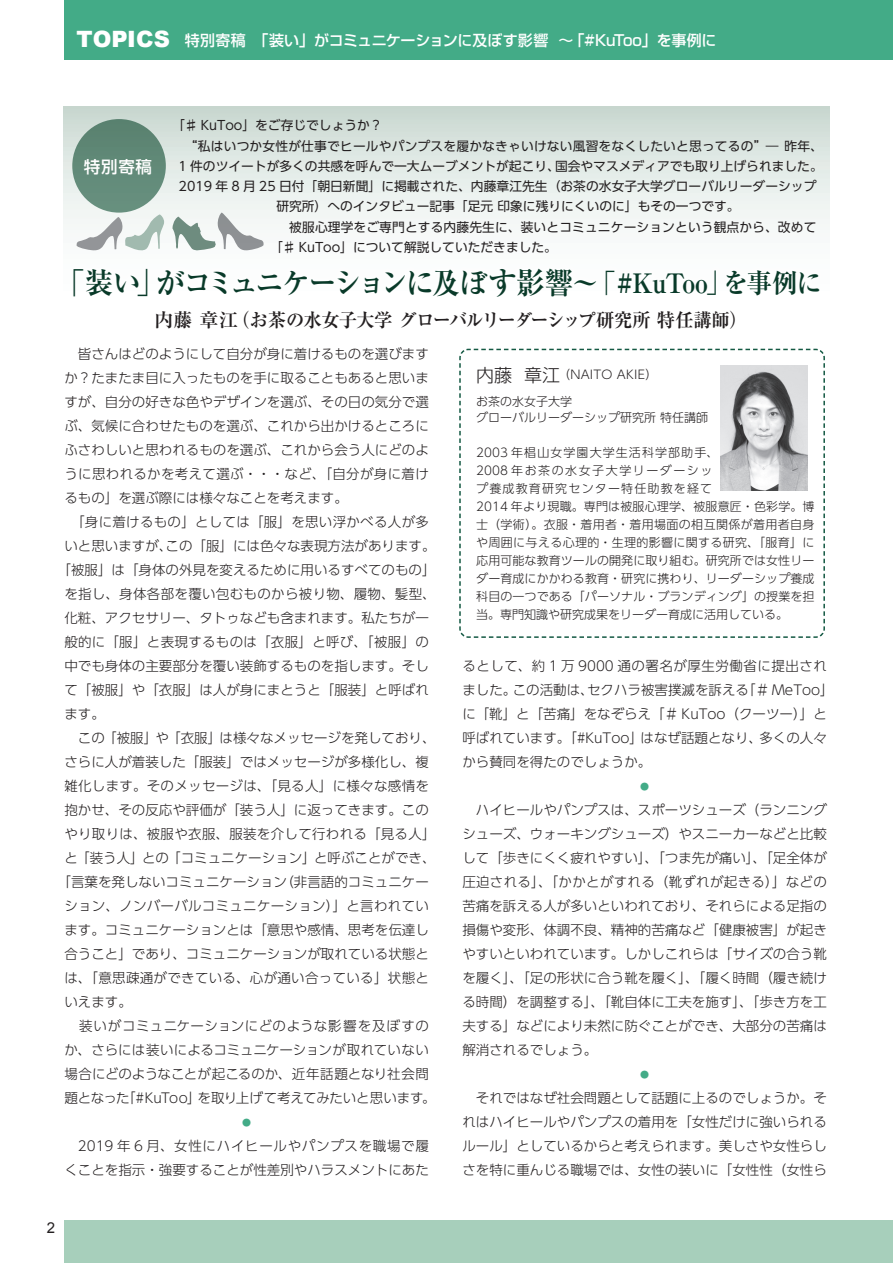
<style>
.page{position:relative;width:893px;height:1263px;background:#fff}
.page>*{position:absolute;margin:0;border:0;box-sizing:border-box;transform-origin:0 0}
.t1{font:700 30px "Ryumin Pro";letter-spacing:-.08em;color:#093a29;scale:.95 1}
.t2{font:700 18.9px "Ryumin Pro";letter-spacing:-.045em;color:#231f20}
.t3{font:500 16.5px "UD Shin Go NT Pro";color:#fff}
.t4{font:500 15px "Shin Go Pro";letter-spacing:-.015em;color:#fff}
.t5{font:15px "Arial";color:#231f20}
.body{font:300 13.5px/24px "UD Shin Go Pro";color:#231f20;text-align:justify}
.body-2{font:300 13.5px "UD Shin Go Pro";letter-spacing:.02em;color:#231f20}
.body-3{font:300 13.5px "UD Shin Go Pro";letter-spacing:.025em;color:#231f20}
.column{font:12.75px/20.2px "UD Shin Go Pro";letter-spacing:.005em;color:#231f20}
.P2_speaker{font:300 12px/18px "UD Shin Go Pro";letter-spacing:.005em;color:#231f20}
.pochi{font:300 9px "UD Shin Go Pro";color:#43ab87}
.s1{font-family:"Arial";font-weight:900;font-size:22.5px}
.s2{font-size:26.85px}
.s3{font-size:18px}
</style>
<div class="page">
<div style="left:64px;top:0;width:829px;height:60px;background:#43ab87"></div>
<div style="left:64px;top:1220px;width:829px;height:43px;background:#a7cfbb"></div>
<svg style="left:64px;top:106px;width:765px;height:118px"></svg>
<svg style="left:459px;top:348px;width:366px;height:290px"></svg>
<img style="left:721px;top:366px;width:86px;height:124px">
<div style="left:72px;top:119px;width:94px;height:94px;background:#628a78;border-radius:50%"></div>
<svg style="left:172px;top:213px;width:93px;height:38px"></svg>
<svg style="left:75px;top:214px;width:89px;height:37px"></svg>
<p class="t4" style="left:77px;top:28px;width:642px"><span class="s1">TOPICS</span> 特別寄稿　「装い」がコミュニケーションに及ぼす影響 ～「#KuToo」を事例に</p>
<p class="t3" style="left:84px;top:153px;width:70px">特別寄稿</p>
<p class="column" style="left:172px;top:115px;width:212px">「♯ KuToo」をご存じでしょうか？</p>
<p class="column" style="left:179px;top:135px;width:646px">　“私はいつか女性が仕事でヒールやパンプスを履かなきゃいけない風習をなくしたいと思ってるの”― 昨年、</p>
<p class="column" style="left:179px;top:155px;width:646px">1 件のツイートが多くの共感を呼んで一大ムーブメントが起こり、国会やマスメディアでも取り上げられました。</p>
<p class="column" style="left:179px;top:176px;width:639px">2019 年 8 月 25 日付「朝日新聞」に掲載された、内藤章江先生（お茶の水女子大学グローバルリーダーシップ</p>
<p class="column" style="left:276px;top:196px;width:465px">研究所）へのインタビュー記事「足元 印象に残りにくいのに」もその一つです。</p>
<p class="column" style="left:270px;top:216px;width:548px;text-indent:6px">　被服心理学をご専門とする内藤先生に、装いとコミュニケーションという観点から、改めて「♯ KuToo」について解説していただきました。</p>
<p class="t1" style="left:57px;top:259px;width:807px">「装い」がコミュニケーションに及ぼす影響<span class="s2">～「#KuToo」を事例に</span></p>
<p class="t2" style="left:155px;top:305px;width:595px">内藤 章江（お茶の水女子大学 グローバルリーダーシップ研究所 特任講師）</p>
<p class="body" style="left:64px;top:341px;width:366px">　皆さんはどのようにして自分が身に着けるものを選びますか？たまたま目に入ったものを手に取ることもあると思いますが、自分の好きな色やデザインを選ぶ、その日の気分で選ぶ、気候に合わせたものを選ぶ、これから出かけるところにふさわしいと思われるものを選ぶ、これから会う人にどのように思われるかを考えて選ぶ・・・など、「自分が身に着けるもの」を選ぶ際には様々なことを考えます。</p>
<p class="body-2" style="left:64px;top:511px;width:366px">　「身に着けるもの」としては「服」を思い浮かべる人が多</p>
<p class="body" style="left:64px;top:533px;width:373px">いと思いますが、この「服」には色々な表現方法があります。</p>
<p class="body" style="left:58px;top:557px;width:379px">「被服」は「身体の外見を変えるために用いるすべてのもの」</p>
<p class="body-3" style="left:64px;top:583px;width:373px">を指し、身体各部を覆い包むものから被り物、履物、髪型、</p>
<p class="body" style="left:64px;top:605px;width:366px">化粧、アクセサリー、タトゥなども含まれます。私たちが一</p>
<p class="body-3" style="left:64px;top:631px;width:366px">般的に「服」と表現するものは「衣服」と呼び、「被服」の</p>
<p class="body" style="left:64px;top:653px;width:366px">中でも身体の主要部分を覆い装飾するものを指します。そし</p>
<p class="body" style="left:64px;top:677px;width:366px">て「被服」や「衣服」は人が身にまとうと「服装」と呼ばれ</p>
<p class="body" style="left:64px;top:701px;width:42px">ます。</p>
<p class="body" style="left:64px;top:725px;width:373px">　この「被服」や「衣服」は様々なメッセージを発しており、</p>
<p class="body" style="left:64px;top:749px;width:366px">さらに人が着装した「服装」ではメッセージが多様化し、複</p>
<p class="body-2" style="left:64px;top:775px;width:366px">雑化します。そのメッセージは、「見る人」に様々な感情を</p>
<p class="body" style="left:64px;top:797px;width:366px">抱かせ、その反応や評価が「装う人」に返ってきます。この</p>
<p class="body-2" style="left:64px;top:823px;width:373px">やり取りは、被服や衣服、服装を介して行われる「見る人」</p>
<p class="body" style="left:64px;top:845px;width:373px">と「装う人」との「コミュニケーション」と呼ぶことができ、</p>
<p class="body" style="left:58px;top:869px;width:373px">「言葉を発しないコミュニケーション（非言語的コミュニケー</p>
<p class="body-2" style="left:64px;top:895px;width:366px">ション、ノンバーバルコミュニケーション）」と言われてい</p>
<p class="body" style="left:64px;top:917px;width:366px">ます。コミュニケーションとは「意思や感情、思考を伝達し</p>
<p class="body" style="left:64px;top:941px;width:366px">合うこと」であり、コミュニケーションが取れている状態と</p>
<p class="body-2" style="left:64px;top:967px;width:366px">は、「意思疎通ができている、心が通い合っている」状態と</p>
<p class="body" style="left:64px;top:989px;width:69px">いえます。</p>
<p class="body" style="left:64px;top:1013px;width:373px;text-align:left">　装いがコミュニケーションにどのような影響を及ぼすのか、さらには装いによるコミュニケーションが取れていない場合にどのようなことが起こるのか、近年話題となり社会問題となった「#KuToo」を取り上げて考えてみたいと思います。</p>
<p class="pochi" style="left:242px;top:1115px;width:10px">●</p>
<p class="body" style="left:64px;top:1133px;width:366px">　2019 年 6 月、女性にハイヒールやパンプスを職場で履くことを指示・強要することが性差別やハラスメントにあた</p>
<p class="P2_speaker" style="left:476px;top:365px;width:183px"><span class="s3">内藤 章江</span> （NAITO AKIE）</p>
<p class="P2_speaker" style="left:476px;top:392px;width:97px">お茶の水女子大学</p>
<p class="P2_speaker" style="left:476px;top:408px;width:233px">グローバルリーダーシップ研究所 特任講師</p>
<p class="P2_speaker" style="left:476px;top:443px;width:340px">2003 年椙山女学園大学生活科学部助手、<br>2008 年お茶の水女子大学リーダーシッ<br>プ養成教育研究センター特任助教を経て<br>2014 年より現職。専門は被服心理学、被服意匠・色彩学。博士（学術）。衣服・着用者・着用場面の相互関係が着用者自身や周囲に与える心理的・生理的影響に関する研究、「服育」に応用可能な教育ツールの開発に取り組む。研究所では女性リーダー育成にかかわる教育・研究に携わり、リーダーシップ養成科目の一つである「パーソナル・ブランディング」の授業を担当。専門知識や研究成果をリーダー育成に活用している。</p>
<p class="body" style="left:462px;top:653px;width:373px;text-align:left">るとして、約 1 万 9000 通の署名が厚生労働省に提出されました。この活動は、セクハラ被害撲滅を訴える「＃ MeToo」に「靴」と「苦痛」をなぞらえ「＃ KuToo（クーツー）」と呼ばれています。「#KuToo」はなぜ話題となり、多くの人々から賛同を得たのでしょうか。</p>
<p class="pochi" style="left:640px;top:779px;width:10px">●</p>
<p class="body" style="left:462px;top:797px;width:366px">　ハイヒールやパンプスは、スポーツシューズ（ランニングシューズ、ウォーキングシューズ）やスニーカーなどと比較して「歩きにくく疲れやすい」、「つま先が痛い」、「足全体が圧迫される」、「かかとがすれる（靴ずれが起きる）」などの苦痛を訴える人が多いといわれており、それらによる足指の損傷や変形、体調不良、精神的苦痛など「健康被害」が起きやすいといわれています。しかしこれらは「サイズの合う靴を履く」、「足の形状に合う靴を履く」、「履く時間（履き続ける時間）を調整する」、「靴自体に工夫を施す」、「歩き方を工夫する」などにより未然に防ぐことができ、大部分の苦痛は解消されるでしょう。</p>
<p class="pochi" style="left:640px;top:1067px;width:10px">●</p>
<p class="body" style="left:462px;top:1085px;width:366px">　それではなぜ社会問題として話題に上るのでしょうか。それはハイヒールやパンプスの着用を「女性だけに強いられるルール」としているからと考えられます。美しさや女性らしさを特に重んじる職場では、女性の装いに「女性性（女性ら</p>
<p class="t5" style="left:47px;top:1218px;width:10px">2</p>
</div>
